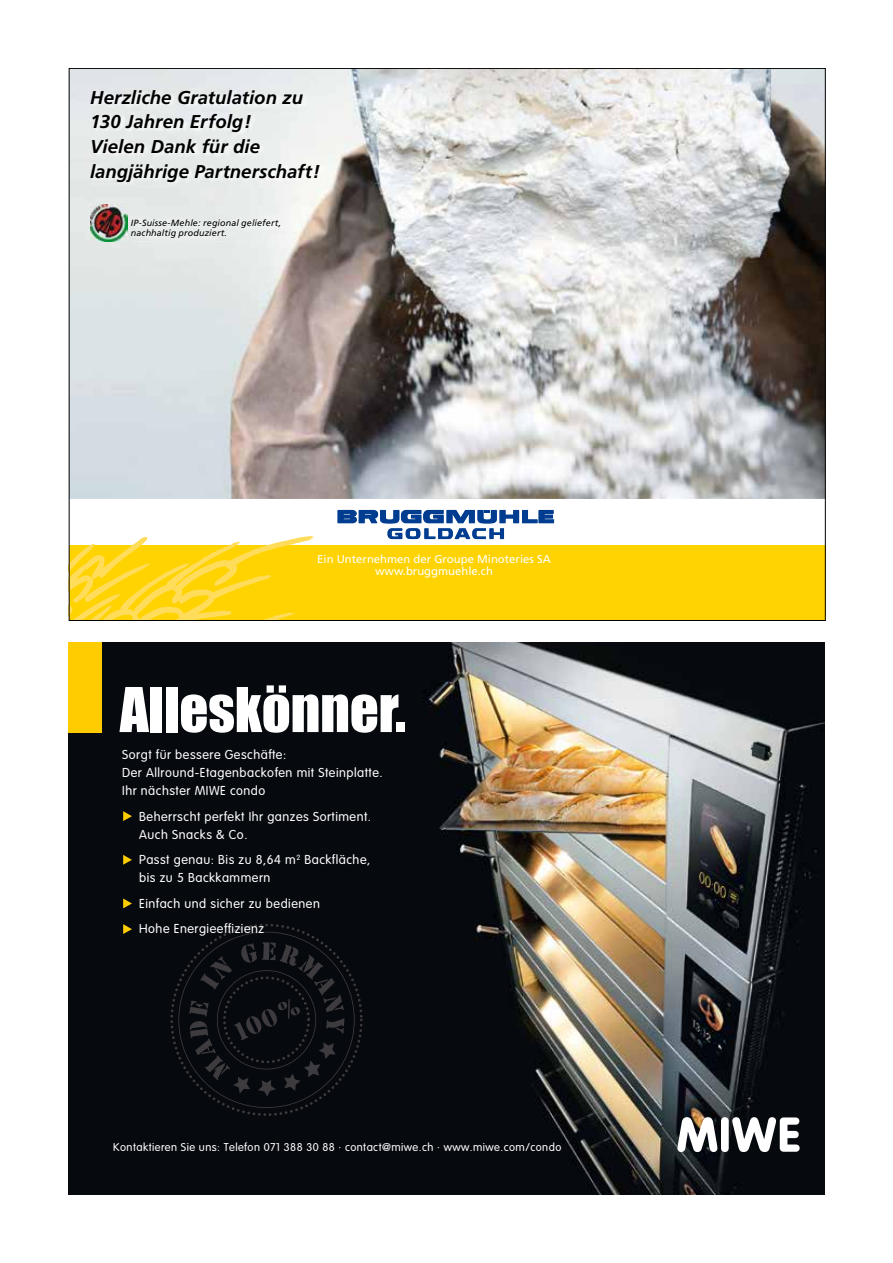
<style>
.page{position:relative;width:893px;height:1263px;background:#fff}
.page>*{position:absolute;margin:0;border:0;box-sizing:border-box;transform-origin:0 0}
.t1{font:57px "Impact";letter-spacing:-.005em;color:#fff}
.t2{font:italic 700 18.6px/24.8px "Frutiger";color:#000}
.t3{font:300 12.75px/18px "VAG Rounded LT";letter-spacing:.04em;color:#fff}
.t4{font:11.4px/12.6px "Frutiger";color:#fff;text-align:center}
.t5{font:300 11.1px "VAG Rounded LT";letter-spacing:.04em;color:#fff}
.t6{font:italic 9px/10.5px "Frutiger";letter-spacing:.01em;color:#000}
</style>
<div class="page">
<img style="left:71px;top:70px;width:753px;height:429px">
<div style="left:69px;top:545px;width:757px;height:76px;background:#ffd300"></div>
<img style="left:91px;top:88px;width:235px;height:98px">
<div style="left:132px;top:217px;width:154px;height:24px;background:#eaeeed"></div>
<img style="left:90px;top:204px;width:37px;height:37px">
<svg style="left:71px;top:510px;width:483px;height:109px"></svg>
<img style="left:68px;top:642px;width:757px;height:553px">
<svg style="left:677px;top:1117px;width:40px;height:35px"></svg>
<div style="left:721px;top:1117px;width:8px;height:35px;background:#fff;border-radius:4px"></div>
<svg style="left:732px;top:1117px;width:68px;height:35px"></svg>
<img style="left:178px;top:932px;width:177px;height:176px">
<img style="left:224px;top:924px;width:81px;height:11px">
<img style="left:217px;top:970px;width:99px;height:99px">
<img style="left:233px;top:976px;width:65px;height:18px">
<img style="left:234px;top:1022px;width:15px;height:18px">
<img style="left:245px;top:1016px;width:18px;height:18px">
<img style="left:260px;top:1009px;width:18px;height:18px">
<img style="left:277px;top:999px;width:24px;height:20px">
<svg style="left:123px;top:811px;width:9px;height:10px"></svg>
<svg style="left:123px;top:855px;width:9px;height:10px"></svg>
<svg style="left:123px;top:898px;width:9px;height:10px"></svg>
<svg style="left:123px;top:924px;width:9px;height:10px"></svg>
<div style="left:68px;top:642px;width:34px;height:90px;background:#fecc00"></div>
<h2 class="t2" style="left:90px;top:85px;width:231px">Herzliche Gratulation zu<br>130 Jahren Erfolg!<br>Vielen Dank für die langjährige Partnerschaft!</h2>
<p class="t6" style="left:131px;top:217px;width:152px">IP-Suisse-Mehle: regional geliefert, nachhaltig produziert.</p>
<p class="t4" style="left:317px;top:552px;width:235px">Ein Unternehmen der Groupe Minoteries SA www.bruggmuehle.ch</p>
<h1 class="t1" style="left:120px;top:665px;width:287px">Alleskönner.</h1>
<p class="t3" style="left:122px;top:746px;width:262px">Sorgt für bessere Geschäfte:<br>Der Allround-Etagenbackofen mit Steinplatte.<br>Ihr nächster MIWE condo</p>
<p class="t3" style="left:139px;top:807px;width:233px">Beherrscht perfekt Ihr ganzes Sortiment.<br>Auch Snacks &amp; Co.</p>
<p class="t3" style="left:139px;top:851px;width:233px">Passt genau: Bis zu 8,64 m<sup>2</sup> Backfläche, bis zu 5 Backkammern</p>
<p class="t3" style="left:139px;top:891px;width:182px;line-height:25.7px">Einfach und sicher zu bedienen<br>Hohe Energieeffizienz</p>
<p class="t5" style="left:113px;top:1141px;width:449px">Kontaktieren Sie uns: Telefon 071 388 30 88 · contact@miwe.ch · www.miwe.com/condo</p>
</div>
